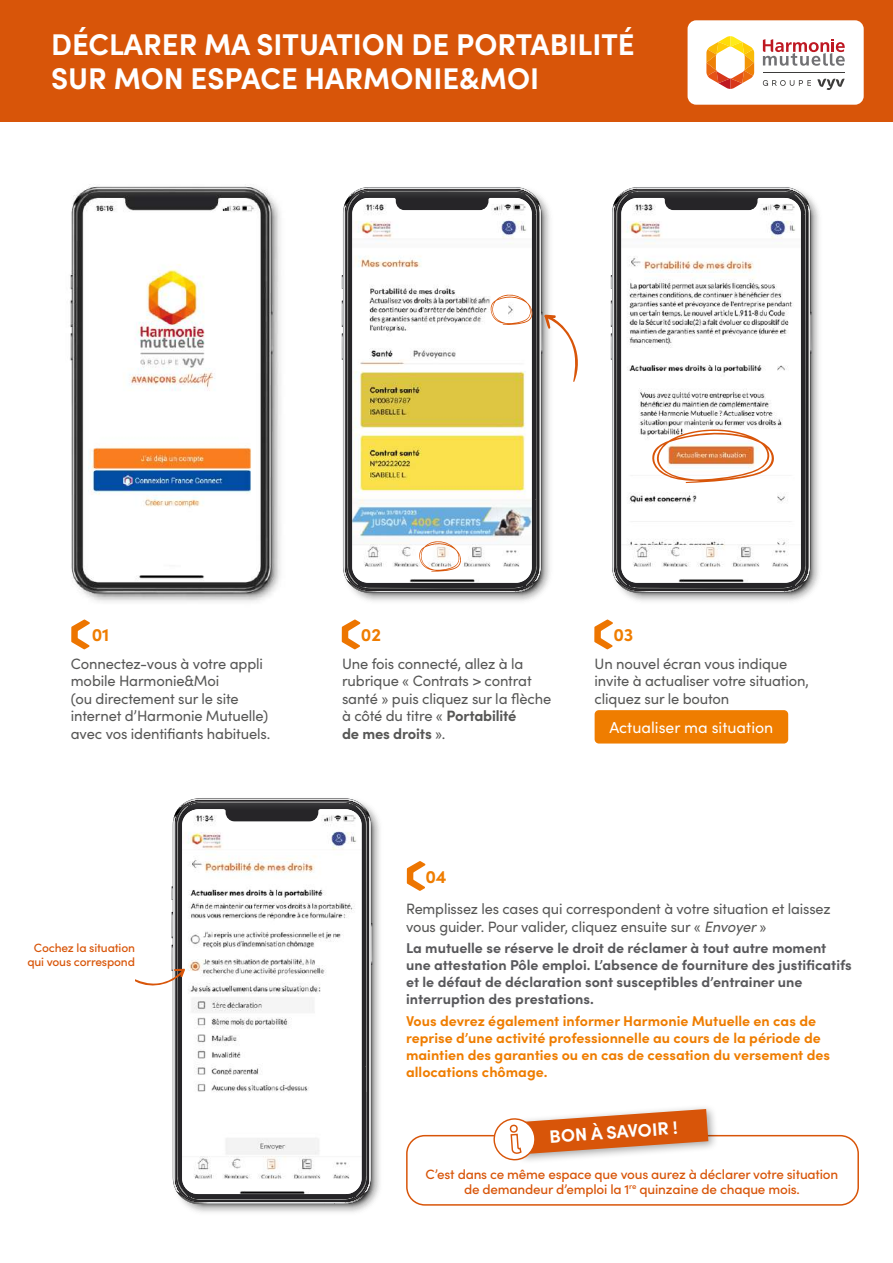
<style>
.page{position:relative;width:893px;height:1263px;background:#fff}
.page>*{position:absolute;margin:0;border:0;box-sizing:border-box;transform-origin:0 0}
.t1{font:700 30px/34.5px "Sofia Pro";color:#fff}
.t2{font:700 18px "Sofia Pro";color:#fff}
.t3{font:700 18px "Sofia Pro";letter-spacing:-.01em;color:#ef7d00}
.t4{font:15.9px "Sofia Pro";color:#fff}
.t5{font:15px/17.4px "Sofia Pro";letter-spacing:-.01em;color:#575756}
.t6{font:700 14.25px/17.1px "Sofia Pro";color:#58585b}
.t7{font:700 14.25px/17.1px "Sofia Pro";color:#ef7d00}
.t8{font:500 13.5px/15px "Sofia Pro";letter-spacing:-.015em;color:#d85509;text-align:center}
.t9{font:500 12px/13.5px "Sofia Pro";letter-spacing:-.015em;color:#d85509;text-align:center}
.s1{font-weight:700}
.s2{font-style:italic}
</style>
<div class="page">
<div style="left:0;top:0;width:893px;height:121px;background:#d85509"></div>
<div style="left:688px;top:20px;width:176px;height:85px;background:#fff;border-radius:9px"></div>
<svg style="left:763px;top:39px;width:82px;height:27px"></svg>
<svg style="left:763px;top:80px;width:48px;height:6px"></svg>
<svg style="left:817px;top:79px;width:28px;height:11px"></svg>
<hr style="left:763px;top:73px;width:82px;height:1px;background:#3d3c3b">
<svg style="left:706px;top:36px;width:48px;height:53px"></svg>
<svg style="left:342px;top:619px;width:18px;height:30px"></svg>
<svg style="left:407px;top:861px;width:19px;height:30px"></svg>
<svg style="left:594px;top:619px;width:19px;height:30px"></svg>
<svg style="left:71px;top:619px;width:19px;height:30px"></svg>
<img style="left:70px;top:184px;width:211px;height:418px">
<svg style="left:341px;top:275px;width:203px;height:326px"></svg>
<svg style="left:185px;top:812px;width:195px;height:400px;background:#c4c4c4"></svg>
<svg style="left:610px;top:200px;width:209px;height:401px"></svg>
<svg style="left:611px;top:187px;width:201px;height:402px"></svg>
<div style="left:595px;top:710px;width:193px;height:33px;background:#ef7d00;border-radius:4px"></div>
<svg style="left:135px;top:798px;width:238px;height:402px"></svg>
<div style="left:406px;top:1135px;width:453px;height:71px;border:2px solid #d85509;border-radius:18px"></div>
<div style="left:514px;top:1104px;width:204px;height:61px;background:#000;opacity:.35"></div>
<svg style="left:492px;top:1109px;width:216px;height:53px"></svg>
<svg style="left:342px;top:187px;width:236px;height:402px"></svg>
<h1 class="t1" style="left:51px;top:24px;width:585px">DÉCLARER MA SITUATION DE PORTABILITÉ<br>SUR MON ESPACE HARMONIE&amp;MOI</h1>
<p class="t3" style="left:92px;top:621px;width:19px">01</p>
<p class="t3" style="left:613px;top:621px;width:21px">03</p>
<p class="t5" style="left:71px;top:654px;width:201px">Connectez-vous à votre appli mobile Harmonie&amp;Moi<br>(ou directement sur le site internet d’Harmonie Mutuelle) avec vos identifiants habituels.</p>
<p class="t5" style="left:342px;top:654px;width:211px">Une fois connecté, allez à la rubrique « Contrats &gt; contrat santé » puis cliquez sur la flèche à côté du titre « <span class="s1">Portabilité<br>de mes droits</span> ».</p>
<p class="t5" style="left:595px;top:654px;width:216px">Un nouvel écran vous indique invite à actualiser votre situation, cliquez sur le bouton</p>
<p class="t3" style="left:361px;top:621px;width:22px">02</p>
<p class="t4" style="left:609px;top:715px;width:165px">Actualiser ma situation</p>
<p class="t9" style="left:27px;top:940px;width:109px">Cochez la situation qui vous correspond</p>
<p class="t3" style="left:425px;top:862px;width:23px">04</p>
<p class="t5" style="left:406px;top:899px;width:426px">Remplissez les cases qui correspondent à votre situation et laissez vous guider. Pour valider, cliquez ensuite sur « <span class="s2">Envoyer</span> »</p>
<p class="t6" style="left:406px;top:938px;width:447px">La mutuelle se réserve le droit de réclamer à tout autre moment une attestation Pôle emploi. L’absence de fourniture des justificatifs et le défaut de déclaration sont susceptibles d’entrainer une interruption des prestations.</p>
<p class="t7" style="left:406px;top:1011px;width:425px">Vous devrez également informer Harmonie Mutuelle en cas de reprise d’une activité professionnelle au cours de la période de maintien des garanties ou en cas de cessation du versement des allocations chômage.</p>
<p class="t2" style="left:549px;top:1123px;width:130px;rotate:-4deg">BON À SAVOIR !</p>
<p class="t8" style="left:426px;top:1165px;width:414px">C’est dans ce même espace que vous aurez à déclarer votre situation de demandeur d’emploi la 1<sup>re</sup> quinzaine de chaque mois.</p>
</div>
